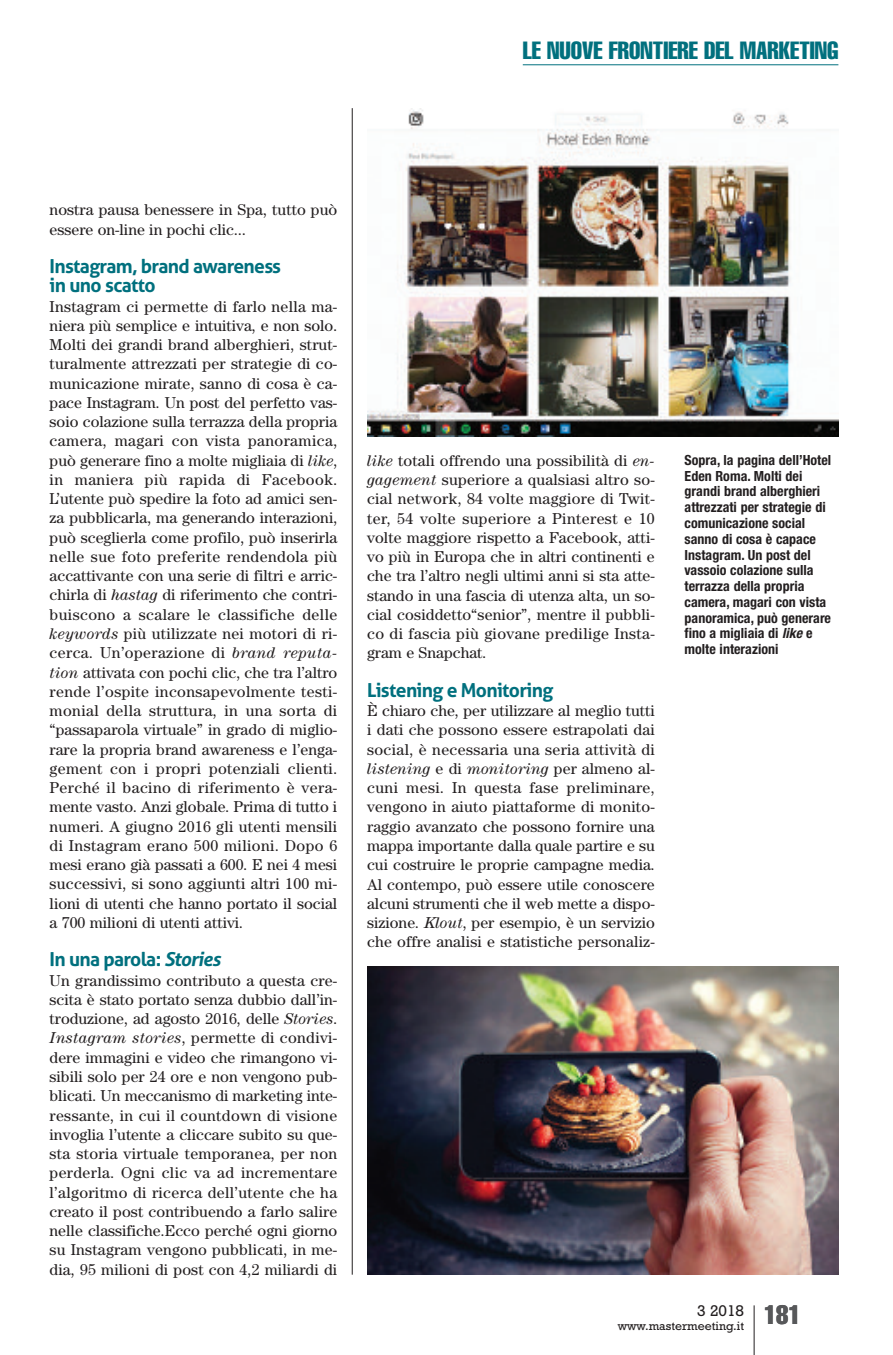
<style>
.page{position:relative;width:893px;height:1355px;background:#fff}
.page>*{position:absolute;margin:0;border:0;box-sizing:border-box;transform-origin:0 0}
.t1{font:extra-condensed 26.25px "Helvetica";color:#57585a}
.t2{font:extra-condensed 24.5px "Helvetica";color:#01707e}
.t3{font:700 19.25px/19.2px "Aller";letter-spacing:-.035em;color:#01707e}
.t4{font:15.75px/19.2px "Century";letter-spacing:.005em;color:#231f20;text-align:justify}
.t5{font:15.75px "Rockwell";color:#231f20}
.t6{font:700 condensed 14px/15.8px "Helvetica Neue";color:#231f20}
.t7{font:12.25px "Rockwell";color:#231f20}
.s1{font-style:italic}
</style>
<div class="page">
<hr style="left:754px;top:1305px;width:1px;height:49px;background:#231f20">
<hr style="left:352px;top:108px;width:1px;height:1166px;background:#231f20">
<hr style="left:523px;top:64px;width:315px;height:1px;background:#01707e">
<img style="left:367px;top:108px;width:471px;height:329px">
<img style="left:367px;top:966px;width:471px;height:308px">
<h2 class="t2" style="left:523px;top:42px;width:317px">LE NUOVE FRONTIERE DEL MARKETING</h2>
<p class="t4" style="left:50px;top:202px;width:289px">nostra pausa benessere in Spa, tutto può essere on-line in pochi clic...</p>
<p class="t3" style="left:50px;top:256px;width:233px">Instagram, brand awareness in uno scatto</p>
<p class="t4" style="left:50px;top:298px;width:289px">Instagram ci permette di farlo nella ma&shy;niera più semplice e intuitiva, e non solo.<br>Molti dei grandi brand alberghieri, strut&shy;turalmente attrezzati per strategie di co&shy;municazione mirate, sanno di cosa è ca&shy;pace Instagram. Un post del perfetto vas&shy;soio colazione sulla terrazza della propria camera, magari con vista panoramica, può generare fino a molte migliaia di <span class="s1">like</span>, in maniera più rapida di Facebook.<br>L’utente può spedire la foto ad amici sen&shy;za pubblicarla, ma generando interazioni, può sceglierla come profilo, può inserirla nelle sue foto preferite rendendola più accattivante con una serie di filtri e arric&shy;chirla di <span class="s1">hastag</span> di riferimento che contri&shy;buiscono a scalare le classifiche delle <span class="s1">keywords</span> più utilizzate nei motori di ri&shy;cerca. Un’operazione di <span class="s1">brand reputa&shy;tion</span> attivata con pochi clic, che tra l’altro rende l’ospite inconsapevolmente testi&shy;monial della struttura, in una sorta di “passaparola virtuale” in grado di miglio&shy;rare la propria brand awareness e l’enga&shy;gement con i propri potenziali clienti.<br>Perché il bacino di riferimento è vera&shy;mente vasto. Anzi globale. Prima di tutto i numeri. A giugno 2016 gli utenti mensili di Instagram erano 500 milioni. Dopo 6 mesi erano già passati a 600. E nei 4 mesi successivi, si sono aggiunti altri 100 mi&shy;lioni di utenti che hanno portato il social a 700 milioni di utenti attivi.</p>
<p class="t3" style="left:50px;top:949px;width:172px">In una parola: <span class="s1">Stories</span></p>
<p class="t4" style="left:50px;top:972px;width:289px">Un grandissimo contributo a questa cre&shy;scita è stato portato senza dubbio dall’in&shy;troduzione, ad agosto 2016, delle <span class="s1">Stories</span>.<br><span class="s1">Instagram stories</span>, permette di condivi&shy;dere immagini e video che rimangono vi&shy;sibili solo per 24 ore e non vengono pub&shy;blicati. Un meccanismo di marketing inte&shy;ressante, in cui il countdown di visione invoglia l’utente a cliccare subito su que&shy;sta storia virtuale temporanea, per non perderla. Ogni clic va ad incrementare l’algoritmo di ricerca dell’utente che ha creato il post contribuendo a farlo salire nelle classifiche.Ecco perché ogni giorno su Instagram vengono pubblicati, in me&shy;dia, 95 milioni di post con 4,2 miliardi di</p>
<p class="t4" style="left:367px;top:452px;width:289px"><span class="s1">like</span> totali offrendo una possibilità di <span class="s1">en&shy;gagement</span> superiore a qualsiasi altro so&shy;cial network, 84 volte maggiore di Twit&shy;ter, 54 volte superiore a Pinterest e 10 volte maggiore rispetto a Facebook, atti&shy;vo più in Europa che in altri continenti e che tra l’altro negli ultimi anni si sta atte&shy;stando in una fascia di utenza alta, un so&shy;cial cosiddetto“senior”, mentre il pubbli&shy;co di fascia più giovane predilige Insta&shy;gram e Snapchat.</p>
<p class="t3" style="left:367px;top:680px;width:188px">Listening e Monitoring</p>
<p class="t4" style="left:367px;top:702px;width:289px">È chiaro che, per utilizzare al meglio tutti i dati che possono essere estrapolati dai social, è necessaria una seria attività di <span class="s1">listening</span> e di <span class="s1">monitoring</span> per almeno al&shy;cuni mesi. In questa fase preliminare, vengono in aiuto piattaforme di monito&shy;raggio avanzato che possono fornire una mappa importante dalla quale partire e su cui costruire le proprie campagne media.<br>Al contempo, può essere utile conoscere alcuni strumenti che il web mette a dispo&shy;sizione. <span class="s1">Klout</span>, per esempio, è un servizio che offre analisi e statistiche personaliz-</p>
<p class="t6" style="left:685px;top:453px;width:148px">Sopra, la pagina dell’Hotel<br>Eden Roma. Molti dei grandi brand alberghieri attrezzati per strategie di comunicazione social sanno di cosa è capace<br>Instagram. Un post del vassoio colazione sulla terrazza della propria camera, magari con vista panoramica, può generare fino a migliaia di <span class="s1">like</span> e molte interazioni</p>
<p class="t5" style="left:697px;top:1305px;width:49px">3 2018</p>
<p class="t7" style="left:618px;top:1321px;width:128px">www.mastermeeting.it</p>
<h1 class="t1" style="left:764px;top:1305px;width:38px">181</h1>
</div>
